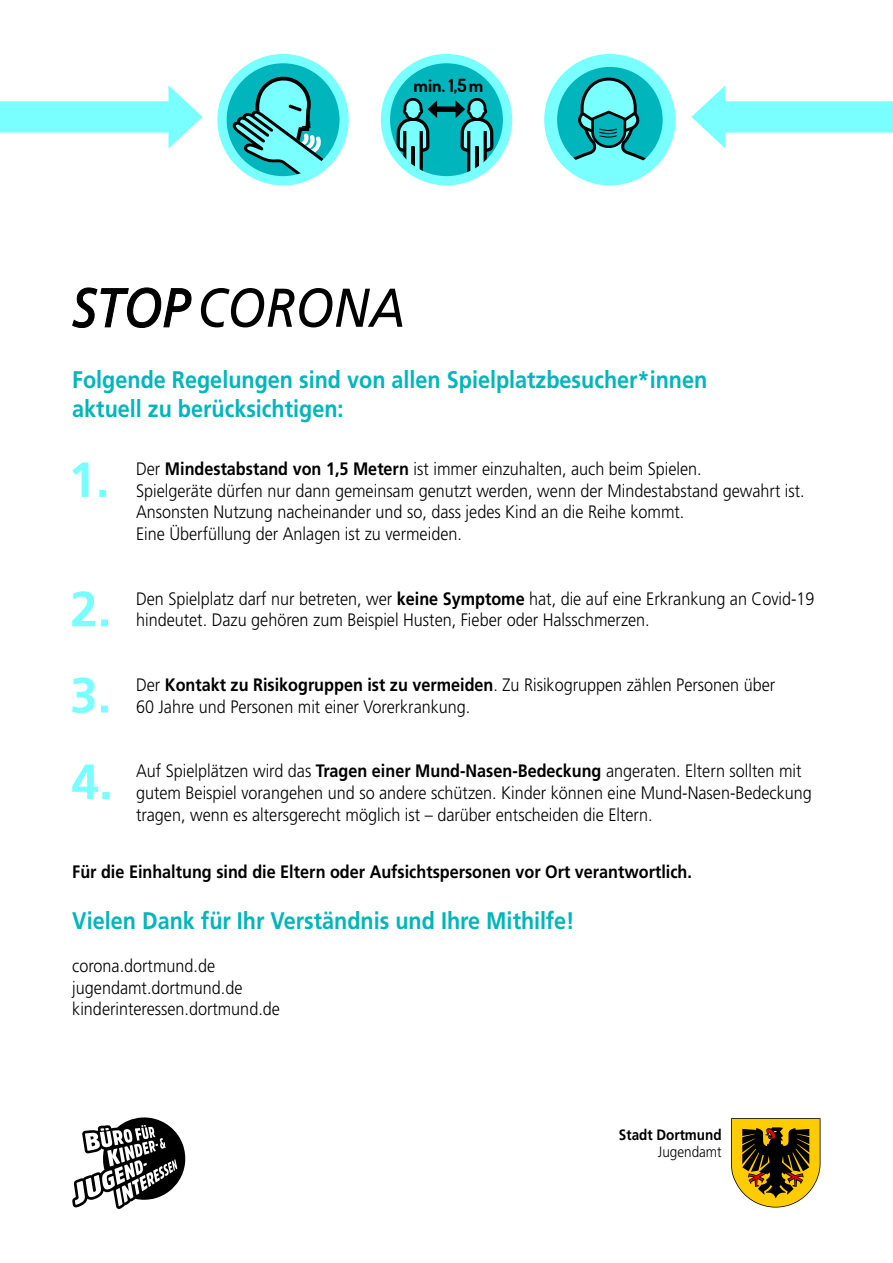
<style>
.page{position:relative;width:893px;height:1263px;background:#fff}
.page>*{position:absolute;margin:0;border:0;box-sizing:border-box;transform-origin:0 0}
.t1{font:700 24px/28.8px "Frutiger LT Pro";color:#00b5bb;scale:.9 1}
.t2{font:300 18px/21.6px "Frutiger LT Pro";color:#000;scale:.9 1}
.t3{font:700 18px "Frutiger LT Pro";color:#000;scale:.9 1}
.t4{font:700 18px "Dosis";color:#000}
.t5{font:700 15px "Frutiger LT";color:#000;scale:.9 1}
.t6{font:300 15px "Frutiger LT";color:#000;scale:.9 1}
.s1{font-weight:700}
</style>
<div class="page">
<svg style="left:201px;top:288px;width:201px;height:39px"></svg>
<svg style="left:72px;top:287px;width:120px;height:41px"></svg>
<div style="left:385px;top:59px;width:123px;height:122px;background:#00b5bb;border-radius:50%"></div>
<div style="left:434px;top:106px;width:24px;height:6px;background:#000"></div>
<svg style="left:395px;top:59px;width:42px;height:122px"></svg>
<svg style="left:456px;top:59px;width:39px;height:122px"></svg>
<div style="left:381px;top:54px;width:131px;height:131px;border:9px solid #79ffff;border-radius:50%"></div>
<svg style="left:222px;top:59px;width:122px;height:122px;background:#24cbcf"></svg>
<div style="left:217px;top:54px;width:132px;height:131px;border:9px solid #79ffff;border-radius:50%"></div>
<svg style="left:233px;top:76px;width:97px;height:105px;background:#45c1c3"></svg>
<div style="left:0;top:101px;width:181px;height:32px;background:#79ffff"></div>
<svg style="left:169px;top:86px;width:34px;height:62px"></svg>
<div style="left:713px;top:101px;width:180px;height:32px;background:#79ffff"></div>
<svg style="left:691px;top:86px;width:34px;height:62px"></svg>
<svg style="left:731px;top:1118px;width:89px;height:89px;background:#997c1a"></svg>
<svg style="left:72px;top:1117px;width:113px;height:92px"></svg>
<svg style="left:72px;top:462px;width:34px;height:35px"></svg>
<svg style="left:72px;top:591px;width:36px;height:35px"></svg>
<svg style="left:72px;top:677px;width:36px;height:36px"></svg>
<svg style="left:72px;top:764px;width:37px;height:35px"></svg>
<svg style="left:551px;top:60px;width:118px;height:119px"></svg>
<svg style="left:551px;top:76px;width:116px;height:103px;background:#41c4c7"></svg>
<div style="left:544px;top:54px;width:132px;height:131px;border:13px solid #79ffff;border-radius:50%"></div>
<p class="t4" style="left:414px;top:74px;width:71px">min. 1,5m</p>
<h1 class="t1" style="left:72px;top:366px;width:707px">Folgende Regelungen sind von allen Spielplatzbesucher*innen aktuell zu berücksichtigen:</h1>
<p class="t2" style="left:136px;top:458px;width:744px">Der <span class="s1">Mindestabstand von 1,5 Metern</span> ist immer einzuhalten, auch beim Spielen.<br>Spielgeräte dürfen nur dann gemeinsam genutzt werden, wenn der Mindestabstand gewahrt ist.<br>Ansonsten Nutzung nacheinander und so, dass jedes Kind an die Reihe kommt.<br>Eine Überfüllung der Anlagen ist zu vermeiden.</p>
<p class="t2" style="left:136px;top:588px;width:755px">Den Spielplatz darf nur betreten, wer <span class="s1">keine Symptome</span> hat, die auf eine Erkrankung an Covid-19 hindeutet. Dazu gehören zum Beispiel Husten, Fieber oder Halsschmerzen.</p>
<p class="t2" style="left:136px;top:674px;width:712px">Der <span class="s1">Kontakt zu Risikogruppen ist zu vermeiden</span>. Zu Risikogruppen zählen Personen über<br>60 Jahre und Personen mit einer Vorerkrankung.</p>
<p class="t2" style="left:136px;top:760px;width:752px">Auf Spielplätzen wird das <span class="s1">Tragen einer Mund-Nasen-Bedeckung</span> angeraten. Eltern sollten mit gutem Beispiel vorangehen und so andere schützen. Kinder können eine Mund-Nasen-Bedeckung tragen, wenn es altersgerecht möglich ist – darüber entscheiden die Eltern.</p>
<p class="t3" style="left:72px;top:861px;width:690px">Für die Einhaltung sind die Eltern oder Aufsichtspersonen vor Ort verantwortlich.</p>
<h1 class="t1" style="left:72px;top:906px;width:560px">Vielen Dank für Ihr Verständnis und Ihre Mithilfe!</h1>
<p class="t2" style="left:72px;top:955px;width:232px">corona.dortmund.de jugendamt.dortmund.de kinderinteressen.dortmund.de</p>
<p class="t5" style="left:619px;top:1126px;width:116px">Stadt Dortmund</p>
<p class="t6" style="left:658px;top:1143px;width:72px">Jugendamt</p>
</div>
